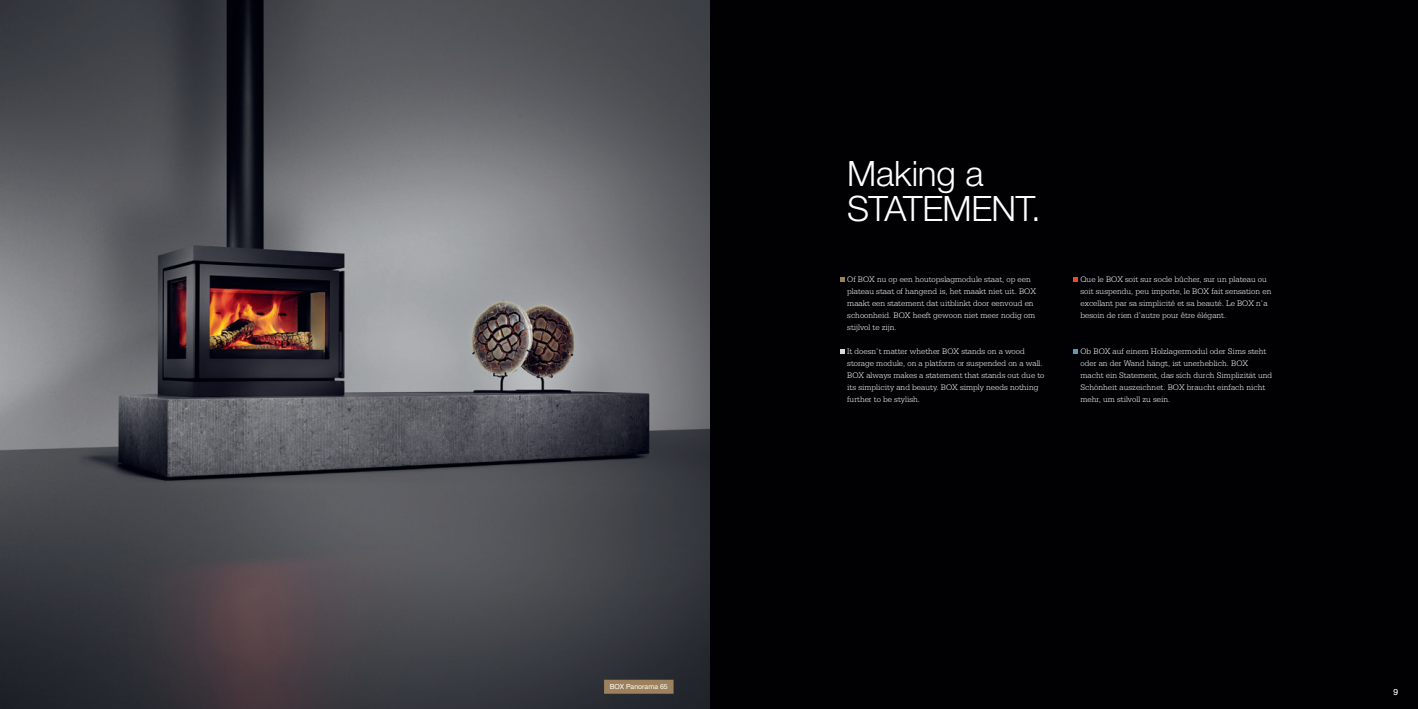
<style>
.page{position:relative;width:1418px;height:709px;background:#fff}
.page>*{position:absolute;margin:0;border:0;box-sizing:border-box;transform-origin:0 0}
.t1{font:300 35px/35px "Helvetica Neue LT Std";letter-spacing:-.01em;color:#fff}
.t2{font:300 9px "Serifa Std";color:#fff}
.t3{font:300 8.5px/12px "Serifa Std";color:#fff}
.t4{font:7px "Helvetica Neue LT Std";color:#fff}
</style>
<div class="page">
<div style="left:709px;top:0;width:708px;height:709px;background:#010104"></div>
<img style="left:0;top:0;width:709px;height:709px">
<svg style="left:840px;top:277px;width:4px;height:4px"></svg>
<svg style="left:1073px;top:277px;width:4px;height:4px"></svg>
<svg style="left:840px;top:349px;width:4px;height:4px"></svg>
<svg style="left:1073px;top:349px;width:4px;height:4px"></svg>
<div style="left:604px;top:679px;width:69px;height:14px;background:#9d815d"></div>
<p class="t4" style="left:609px;top:682px;width:60px">BOX Panorama 65</p>
<h1 class="t1" style="left:847px;top:156px;width:195px">Making a<br>STATEMENT.</h1>
<p class="t3" style="left:847px;top:273px;width:190px">Of BOX nu op een houtopslagmodule staat, op een plateau staat of hangend is, het maakt niet uit. BOX maakt een statement dat uitblinkt door eenvoud en schoonheid. BOX heeft gewoon niet meer nodig om stijlvol te zijn.</p>
<p class="t3" style="left:847px;top:345px;width:199px">It doesn’t matter whether BOX stands on a wood storage module, on a platform or suspended on a wall.<br>BOX always makes a statement that stands out due to its simplicity and beauty. BOX simply needs nothing further to be stylish.</p>
<p class="t3" style="left:1080px;top:273px;width:192px">Que le BOX soit sur socle bûcher, sur un plateau ou soit suspendu, peu importe, le BOX fait sensation en excellant par sa simplicité et sa beauté. Le BOX n’a besoin de rien d’autre pour être élégant.</p>
<p class="t3" style="left:1080px;top:345px;width:193px">Ob BOX auf einem Holzlagermodul oder Sims steht oder an der Wand hängt, ist unerheblich. BOX macht ein Statement, das sich durch Simplizität und Schönheit auszeichnet. BOX braucht einfach nicht mehr, um stilvoll zu sein.</p>
<p class="t2" style="left:1393px;top:687px;width:6px">9</p>
</div>
